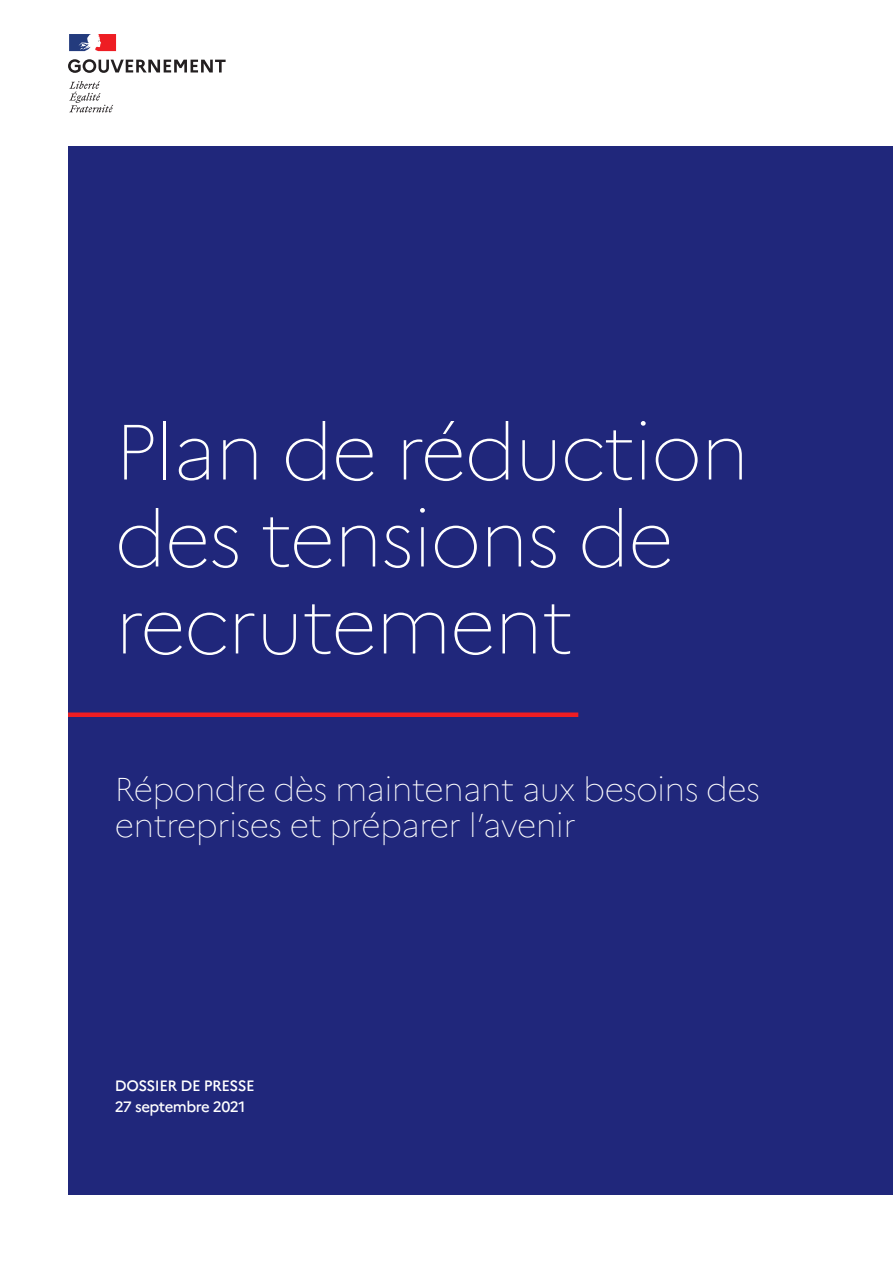
<style>
.page{position:relative;width:893px;height:1263px;background:#fff}
.page>*{position:absolute;margin:0;border:0;box-sizing:border-box;transform-origin:0 0}
.t1{font:100 78px/87px "Marianne";letter-spacing:-.02em;color:#fff}
.t2{font:100 33px/36px "Marianne";letter-spacing:-.02em;color:#fff}
.t3{font:500 15px "Marianne";letter-spacing:-.03em;color:#fff}
</style>
<div class="page">
<div style="left:68px;top:146px;width:825px;height:1049px;background:#20277b"></div>
<div style="left:68px;top:712px;width:510px;height:5px;background:#ee1d23"></div>
<svg style="left:68px;top:59px;width:158px;height:14px"></svg>
<svg style="left:69px;top:81px;width:44px;height:31px"></svg>
<svg style="left:69px;top:34px;width:47px;height:17px"></svg>
<h1 class="t1" style="left:115px;top:408px;width:636px">Plan de réduction des tensions de recrutement</h1>
<h2 class="t2" style="left:115px;top:771px;width:647px">Répondre dès maintenant aux besoins des entreprises et préparer l’avenir</h2>
<p class="t3" style="left:115px;top:1077px;width:141px">DOSSIER DE PRESSE</p>
<p class="t3" style="left:115px;top:1098px;width:132px">27 septembre 2021</p>
</div>
